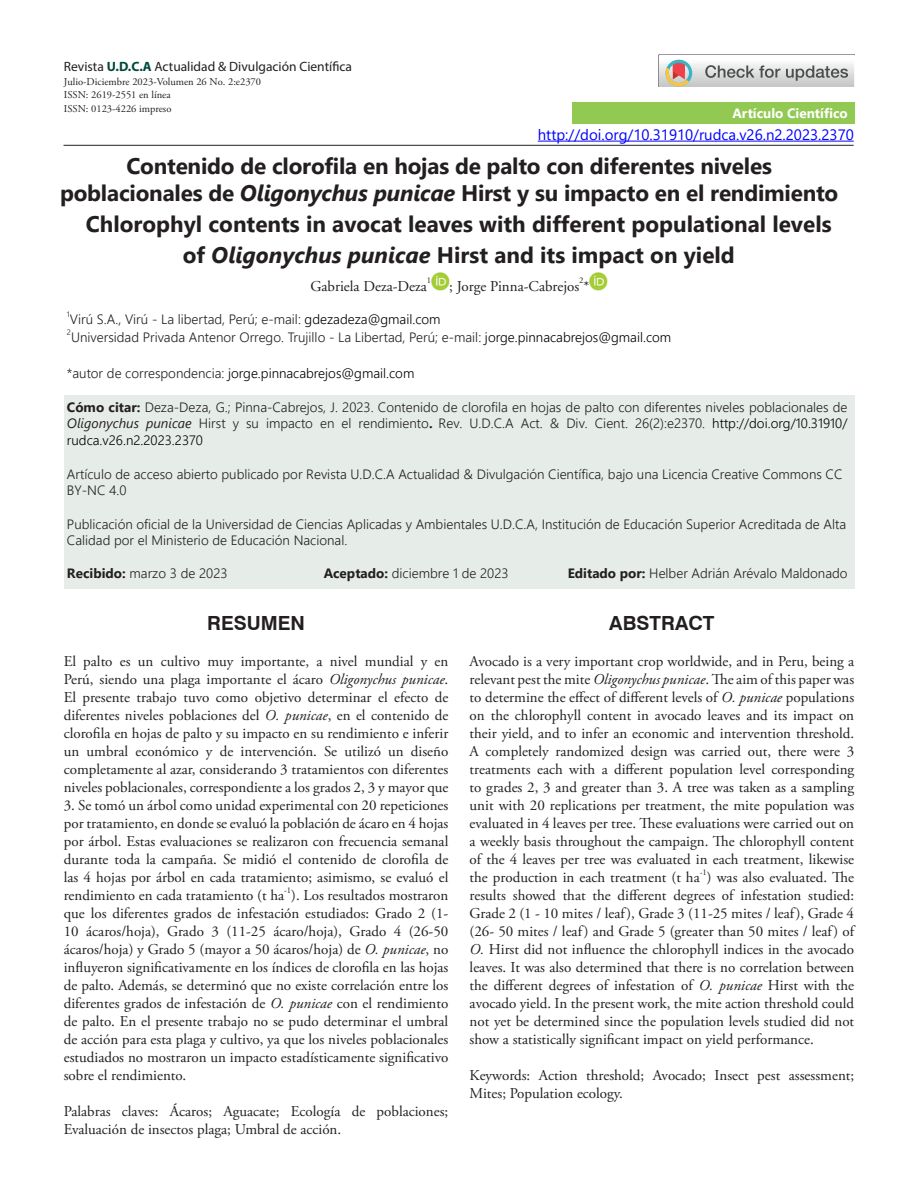
<style>
.page{position:relative;width:918px;height:1188px;background:#fff}
.page>*{position:absolute;margin:0;border:0;box-sizing:border-box;transform-origin:0 0}
.Título{font:700 22.5px/27px "Segoe UI";letter-spacing:-.01em;color:#231f20;text-align:center}
.Títulos_RC_-_WIN{font:700 19.5px "Swiss 721 BT";color:#231f20}
.Texto_RC{font:15px/18px "Adobe Garamond Pro";color:#231f20;text-align:justify}
.t1{font:15px "Segoe UI";color:#00f}
.t2{font:15px "Adobe Garamond";color:#231f20}
.How_to_Cite_-_final{font:300 13.5px/16.2px "Segoe UI";color:#231f20}
.How_to_Cite_-_final-2{font:300 13.5px "Segoe UI";color:#000}
.t3{font:13.5px "Myriad Pro";color:#231f20}
.TITULO{font:700 13.5px "Segoe UI";color:#fff}
.t4{font:10.5px/13.5px "Adobe Garamond Pro";color:#231f20}
.Texto_RC-2{font:8.7px "Adobe Garamond Pro";color:#231f20}
.t5{font:8.7px "Adobe Garamond";color:#231f20}
.How_to_Cite_-_final-3{font:300 7.8px "Segoe UI";color:#231f20}
.s1{font-weight:700;color:#004839}
.s2{font-style:italic}
.s3{color:#000}
.s4{color:#231f20}
.s5{font-weight:700}
.s6{font-weight:400;font-style:italic}
</style>
<div class="page">
<div style="left:64px;top:395px;width:790px;height:194px;background:#e6ede9"></div>
<hr style="left:538px;top:141px;width:316px;height:1px;background:#00f">
<div style="left:572px;top:102px;width:282px;height:22px;background:#92c953"></div>
<hr style="left:64px;top:145px;width:790px;height:1px;background:#231f20">
<svg style="left:658px;top:54px;width:196px;height:33px"></svg>
<img style="left:431px;top:273px;width:18px;height:18px">
<img style="left:590px;top:273px;width:18px;height:18px">
<p class="t3" style="left:64px;top:58px;width:290px">Revista <span class="s1">U.D.C.A</span> Actualidad &amp; Divulgación Científica</p>
<p class="t4" style="left:64px;top:75px;width:199px">Julio-Diciembre 2023-Volumen 26 No. 2:e2370<br>ISSN: 2619-2551 en línea<br>ISSN: 0123-4226 impreso</p>
<p class="TITULO" style="left:732px;top:101px;width:117px">Artículo Científico</p>
<p class="Título" style="left:60px;top:150px;width:780px">Contenido de clorofila en hojas de palto con diferentes niveles poblacionales de <span class="s2">Oligonychus punicae</span> Hirst y su impacto en el rendimiento</p>
<p class="Título" style="left:86px;top:207px;width:747px;line-height:30.8px">Chlorophyl contents in avocat leaves with different populational levels of <span class="s2">Oligonychus punicae</span> Hirst and its impact on yield</p>
<p class="t2" style="left:310px;top:278px;width:118px">Gabriela Deza-Deza</p>
<p class="t5" style="left:427px;top:276px;width:6px">1</p>
<p class="t2" style="left:449px;top:278px;width:142px">; Jorge Pinna-Cabrejos *</p>
<p class="t1" style="left:538px;top:120px;width:318px">http://doi.org/10.31910/rudca.v26.n2.2023.2370</p>
<p class="t5" style="left:579px;top:276px;width:6px">2</p>
<p class="How_to_Cite_-_final-3" style="left:67px;top:307px;width:4px">1</p>
<p class="How_to_Cite_-_final" style="left:70px;top:310px;width:372px">Virú S.A., Virú - La libertad, Perú; e-mail: <span class="s3">gdezadeza@gmail.com</span></p>
<p class="How_to_Cite_-_final-3" style="left:67px;top:325px;width:6px">2</p>
<p class="How_to_Cite_-_final" style="left:71px;top:328px;width:602px">Universidad Privada Antenor Orrego. Trujillo - La Libertad, Perú; e-mail: <span class="s3">jorge.pinnacabrejos@gmail.com</span></p>
<p class="How_to_Cite_-_final-2" style="left:67px;top:360px;width:349px"><span class="s4">*autor de correspondencia:</span> jorge.pinnacabrejos@gmail.com</p>
<p class="How_to_Cite_-_final" style="left:67px;top:398px;width:782px;text-align:justify"><span class="s5">Cómo citar:</span> Deza-Deza, G.; Pinna-Cabrejos, J. 2023. Contenido de clorofila en hojas de palto con diferentes niveles poblacionales de <span class="s6">Oligonychus punicae</span> Hirst y su impacto en el rendimiento<span class="s5">.</span> Rev. U.D.C.A Act. &amp; Div. Cient. 26(2):e2370. <span class="s3">http://doi.org/10.31910/ rudca.v26.n2.2023.2370</span></p>
<p class="How_to_Cite_-_final" style="left:67px;top:465px;width:777px">Artículo de acceso abierto publicado por Revista U.D.C.A Actualidad &amp; Divulgación Científica, bajo una Licencia Creative Commons CC<br>BY-NC 4.0</p>
<p class="How_to_Cite_-_final" style="left:67px;top:515px;width:781px">Publicación oficial de la Universidad de Ciencias Aplicadas y Ambientales U.D.C.A, Institución de Educación Superior Acreditada de Alta<br>Calidad por el Ministerio de Educación Nacional.</p>
<p class="How_to_Cite_-_final" style="left:67px;top:564px;width:162px"><span class="s5">Recibido:</span> marzo 3 de 2023</p>
<p class="How_to_Cite_-_final" style="left:324px;top:564px;width:186px"><span class="s5">Aceptado:</span> diciembre 1 de 2023</p>
<p class="How_to_Cite_-_final" style="left:568px;top:564px;width:281px"><span class="s5">Editado por:</span> Helber Adrián Arévalo Maldonado</p>
<p class="Títulos_RC_-_WIN" style="left:207px;top:611px;width:99px">RESUMEN</p>
<p class="Texto_RC" style="left:64px;top:653px;width:386px">El palto es un cultivo muy importante, a nivel mundial y en Perú, siendo una plaga importante el ácaro <span class="s2">Oligonychus punicae</span>.<br>El presente trabajo tuvo como objetivo determinar el efecto de diferentes niveles poblaciones del <span class="s2">O. punicae</span>, en el contenido de clorofila en hojas de palto y su impacto en su rendimiento e inferir un umbral económico y de intervención. Se utilizó un diseño completamente al azar, considerando 3 tratamientos con diferentes niveles poblacionales, correspondiente a los grados 2, 3 y mayor que</p>
<p class="Texto_RC" style="left:64px;top:797px;width:386px">3. Se tomó un árbol como unidad experimental con 20 repeticiones por tratamiento, en donde se evaluó la población de ácaro en 4 hojas por árbol. Estas evaluaciones se realizaron con frecuencia semanal durante toda la campaña. Se midió el contenido de clorofila de las 4 hojas por árbol en cada tratamiento; asimismo, se evaluó el rendimiento en cada tratamiento (t ha</p>
<p class="Títulos_RC_-_WIN" style="left:609px;top:611px;width:107px">ABSTRACT</p>
<p class="Texto_RC" style="left:470px;top:653px;width:386px">Avocado is a very important crop worldwide, and in Peru, being a relevant pest the mite <span class="s2">Oligonychus punicae</span>. The aim of this paper was to determine the effect of different levels of <span class="s2">O. punicae</span> populations on the chlorophyll content in avocado leaves and its impact on their yield, and to infer an economic and intervention threshold.<br>A completely randomized design was carried out, there were 3 treatments each with a different population level corresponding to grades 2, 3 and greater than 3. A tree was taken as a sampling unit with 20 replications per treatment, the mite population was evaluated in 4 leaves per tree. These evaluations were carried out on a weekly basis throughout the campaign. The chlorophyll content of the 4 leaves per tree was evaluated in each treatment, likewise the production in each treatment (t ha</p>
<p class="Texto_RC-2" style="left:700px;top:867px;width:9px">-1</p>
<p class="Texto_RC" style="left:470px;top:869px;width:386px;text-indent:237px">) was also evaluated. The results showed that the different degrees of infestation studied:<br>Grade 2 (1 - 10 mites / leaf), Grade 3 (11-25 mites / leaf), Grade 4 (26- 50 mites / leaf) and Grade 5 (greater than 50 mites / leaf) of <span class="s2">O.</span> Hirst did not influence the chlorophyll indices in the avocado leaves. It was also determined that there is no correlation between the different degrees of infestation of <span class="s2">O. punicae</span> Hirst with the avocado yield. In the present work, the mite action threshold could not yet be determined since the population levels studied did not show a statistically significant impact on yield performance.</p>
<p class="Texto_RC" style="left:470px;top:1067px;width:386px">Keywords: Action threshold; Avocado; Insect pest assessment;<br>Mites; Population ecology.</p>
<p class="Texto_RC-2" style="left:284px;top:885px;width:9px">-1</p>
<p class="Texto_RC" style="left:64px;top:887px;width:386px;text-indent:227px">). Los resultados mostraron que los diferentes grados de infestación estudiados: Grado 2 (1- 10 ácaros/hoja), Grado 3 (11-25 ácaro/hoja), Grado 4 (26-50 ácaros/hoja) y Grado 5 (mayor a 50 ácaros/hoja) de <span class="s2">O. punicae</span>, no influyeron significativamente en los índices de clorofila en las hojas de palto. Además, se determinó que no existe correlación entre los diferentes grados de infestación de <span class="s2">O. punicae</span> con el rendimiento de palto. En el presente trabajo no se pudo determinar el umbral de acción para esta plaga y cultivo, ya que los niveles poblacionales estudiados no mostraron un impacto estadísticamente significativo sobre el rendimiento.</p>
<p class="Texto_RC" style="left:64px;top:1103px;width:386px">Palabras claves: Ácaros; Aguacate; Ecología de poblaciones;<br>Evaluación de insectos plaga; Umbral de acción.</p>
</div>
